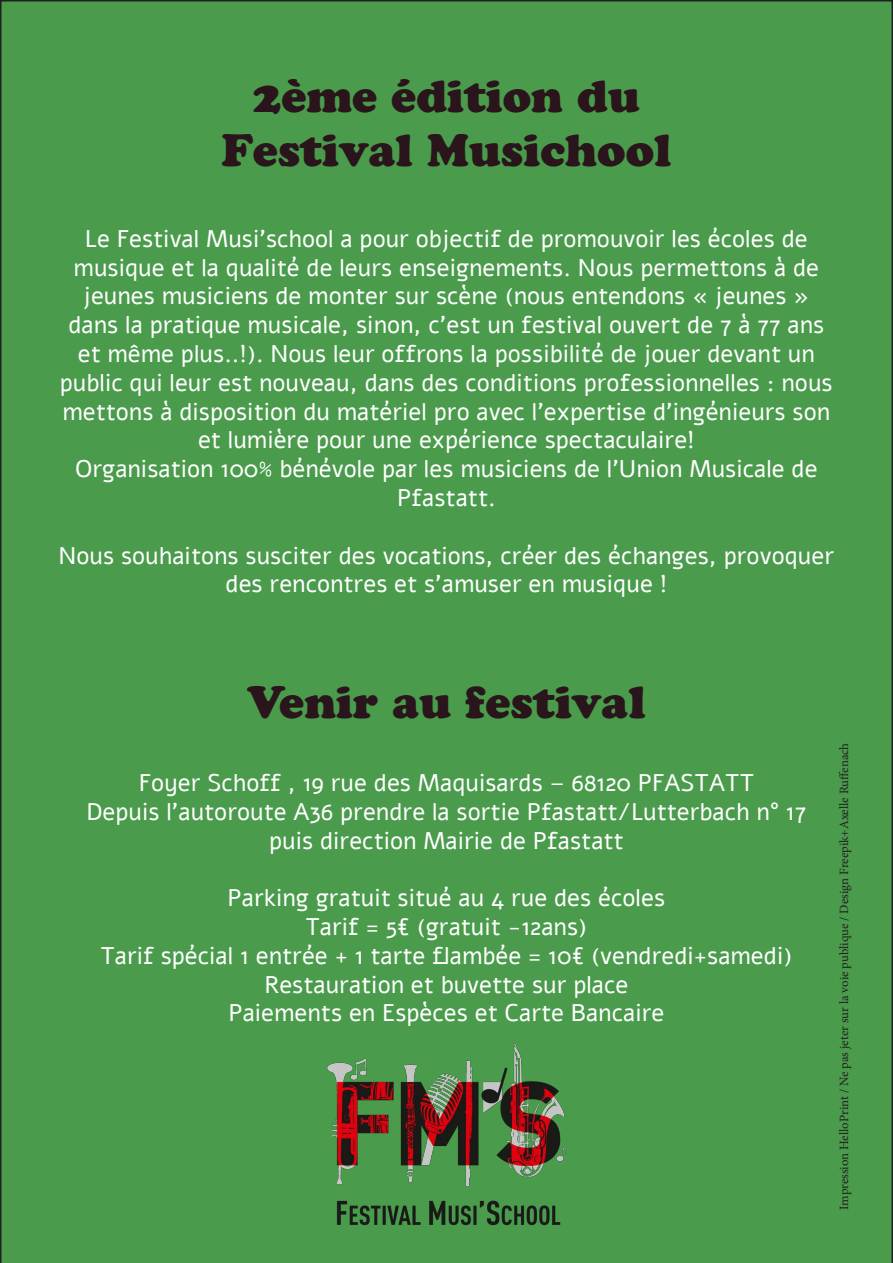
<style>
.page{position:relative;width:893px;height:1263px;background:#4a9c4c}
.page>*{position:absolute;margin:0;border:0;box-sizing:border-box;transform-origin:0 0}
.t1{font:45px/54px "Cooper Black Std";color:#29151b;text-align:center}
.t2{font:24px/28.8px "Alef";color:#fff;text-align:center}
.t3{font:12.75px "Minion Pro";color:#231f20}
</style>
<div class="page">
<img style="left:327px;top:1043px;width:239px;height:182px">
<p class="t1" style="left:221px;top:70px;width:452px">2ème édition du<br>Festival Musichool</p>
<p class="t2" style="left:60px;top:224px;width:774px">Le Festival Musi’school a pour objectif de promouvoir les écoles de musique et la qualité de leurs enseignements. Nous permettons à de jeunes musiciens de monter sur scène (nous entendons « jeunes » dans la pratique musicale, sinon, c’est un festival ouvert de 7 à 77 ans et même plus..!). Nous leur offrons la possibilité de jouer devant un public qui leur est nouveau, dans des conditions professionnelles : nous mettons à disposition du matériel pro avec l’expertise d’ingénieurs son et lumière pour une expérience spectaculaire!<br>Organisation 100% bénévole par les musiciens de l’Union Musicale de Pfastatt.</p>
<p class="t2" style="left:59px;top:541px;width:777px">Nous souhaitons susciter des vocations, créer des échanges, provoquer des rencontres et s’amuser en musique !</p>
<p class="t1" style="left:247px;top:675px;width:400px">Venir au festival</p>
<p class="t2" style="left:139px;top:768px;width:617px">Foyer Schoff , 19 rue des Maquisards – 68120 PFASTATT</p>
<p class="t2" style="left:86px;top:797px;width:721px">Depuis l’autoroute A36 prendre la sortie Pfastatt/Lutterbach n° 17 puis direction Mairie de Pfastatt</p>
<p class="t2" style="left:228px;top:884px;width:439px">Parking gratuit situé au 4 rue des écoles</p>
<p class="t2" style="left:305px;top:912px;width:283px">Tarif = 5€ (gratuit -12ans)</p>
<p class="t2" style="left:100px;top:941px;width:694px">Tarif spécial 1 entrée + 1 tarte flambée = 10€ (vendredi+samedi)</p>
<p class="t2" style="left:264px;top:970px;width:366px">Restauration et buvette sur place</p>
<p class="t2" style="left:228px;top:999px;width:437px">Paiements en Espèces et Carte Bancaire</p>
<p class="t3" style="left:836px;top:1210px;width:469px;rotate:-90deg">Impression HelloPrint / Ne pas jeter sur la voie publique / Design Freepik+Axelle Ruffenach</p>
</div>
